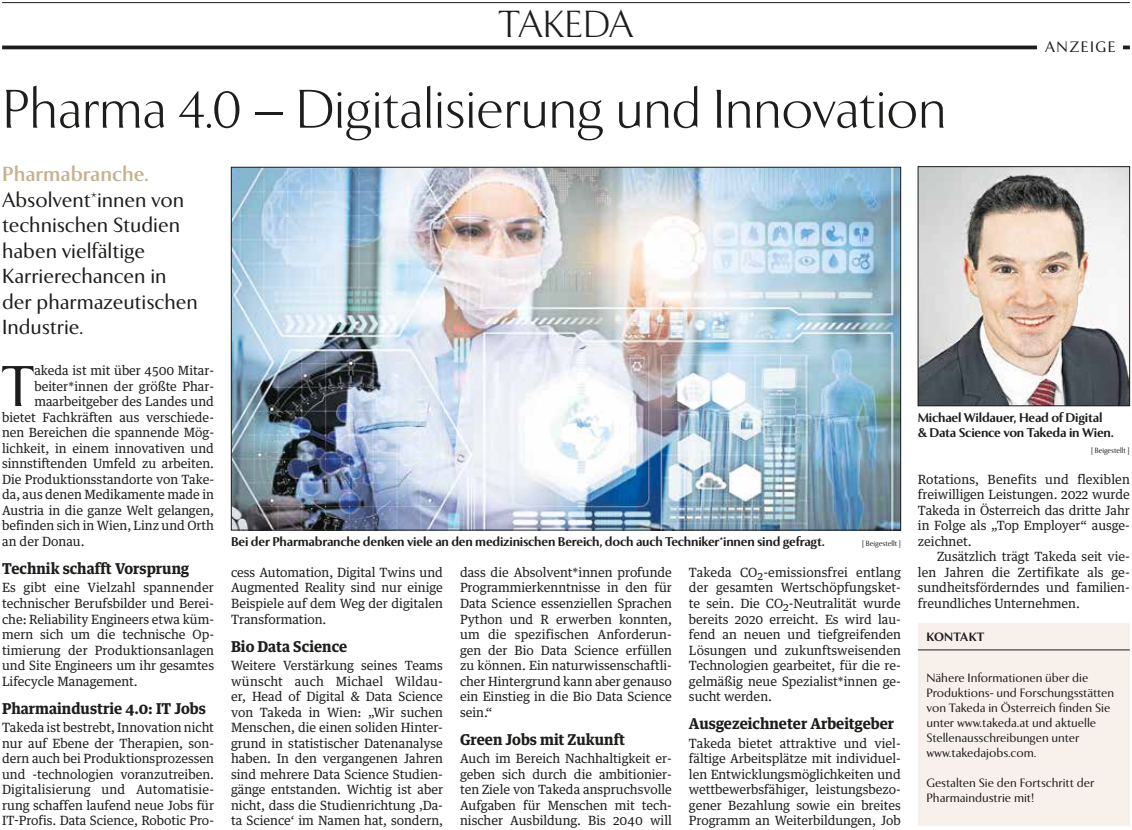
<style>
.page{position:relative;width:1132px;height:830px;background:#fff}
.page>*{position:absolute;margin:0;border:0;box-sizing:border-box;transform-origin:0 0}
.t1{font:57.15px "Exemplar Pro";color:#1d1d1b}
.t2{font:300 54px "Exemplar Pro";letter-spacing:-.02em;color:#1d1d1b}
.t3{font:300 37.5px "Exemplar Pro";color:#1d1d1b}
.t4{font:20.25px/25.5px "Exemplar Pro";color:#1d1d1b}
.t5{font:700 20.25px "Exemplar Pro";color:#c7b18e}
.t6{font:700 15px "Guardian Text Egyp";color:#1d1d1b}
.t7{font:15px "Exemplar Pro";letter-spacing:.1em;color:#1d1d1b}
.t8{font:12.75px/15.5px "Guardian Text Egyp";letter-spacing:-.005em;color:#1d1d1b;text-align:justify}
.t9{font:800 12.6px/15.5px "Exemplar Pro";letter-spacing:-.015em;color:#1d1d1b}
.t10{font:12px/15px "Exemplar Pro";color:#1d1d1b}
.t11{font:800 12px "Exemplar Pro";letter-spacing:.02em;color:#1d1d1b}
.t12{font:7.5px "Exemplar Pro";color:#1d1d1b;scale:.94 1}
</style>
<div class="page">
<hr style="left:2px;top:2px;width:1127px;height:1px;background:#1d1d1b">
<hr style="left:2px;top:46px;width:1127px;height:3px;background:#1d1d1b">
<div style="left:1037px;top:37px;width:85px;height:17px;background:#fff"></div>
<div style="left:917px;top:623px;width:212px;height:202px;background:#f7f0eb"></div>
<hr style="left:917px;top:649px;width:212px;height:1px;background:#1d1d1b">
<img style="left:233px;top:169px;width:665px;height:359px">
<svg style="left:917px;top:166px;width:212px;height:240px;background:#b9b1ac"></svg>
<h3 class="t3" style="left:498px;top:2px;width:137px">TAKEDA</h3>
<h2 class="t2" style="left:2px;top:77px;width:945px">Pharma 4.0 – Digitalisierung und Innovation</h2>
<h3 class="t5" style="left:2px;top:162px;width:148px">Pharmabranche.</h3>
<h3 class="t4" style="left:2px;top:187px;width:197px">Absolvent*innen von technischen Studien haben vielfältige<br>Karrierechancen in der pharmazeutischen<br>Industrie.</h3>
<p class="t7" style="left:1044px;top:37px;width:72px">ANZEIGE</p>
<h1 class="t1" style="left:1px;top:352px;width:35px">T</h1>
<p class="t8" style="left:34px;top:361px;width:181px">akeda ist mit über 4500 Mitar-</p>
<p class="t8" style="left:34px;top:377px;width:181px">beiter*innen der größte Phar-</p>
<p class="t8" style="left:34px;top:392px;width:181px">maarbeitgeber des Landes und</p>
<p class="t8" style="left:2px;top:408px;width:213px">bietet Fachkräften aus verschiede-</p>
<p class="t8" style="left:2px;top:423px;width:213px">nen Bereichen die spannende Mög-</p>
<p class="t8" style="left:2px;top:439px;width:213px">lichkeit, in einem innovativen und</p>
<p class="t8" style="left:2px;top:454px;width:213px">sinnstiftenden Umfeld zu arbeiten.</p>
<p class="t8" style="left:2px;top:470px;width:213px">Die Produktionsstandorte von Take-</p>
<p class="t8" style="left:2px;top:485px;width:213px">da, aus denen Medikamente made in</p>
<p class="t8" style="left:2px;top:501px;width:213px">Austria in die ganze Welt gelangen,</p>
<p class="t8" style="left:2px;top:516px;width:213px">befinden sich in Wien, Linz und Orth</p>
<p class="t8" style="left:2px;top:532px;width:84px">an der Donau.</p>
<p class="t6" style="left:2px;top:555px;width:189px">Technik schafft Vorsprung</p>
<p class="t8" style="left:2px;top:578px;width:213px">Es gibt eine Vielzahl spannender technischer Berufsbilder und Berei&shy;che: Reliability Engineers etwa küm&shy;mern sich um die technische Op&shy;timierung der Produktionsanlagen und Site Engineers um ihr gesamtes Lifecycle Management.</p>
<p class="t6" style="left:2px;top:695px;width:205px">Pharmaindustrie 4.0: IT Jobs</p>
<p class="t8" style="left:2px;top:718px;width:213px">Takeda ist bestrebt, Innovation nicht nur auf Ebene der Therapien, son&shy;dern auch bei Produktionsprozessen und -technologien voranzutreiben.<br>Digitalisierung und Automatisie&shy;rung schaffen laufend neue Jobs für IT-Profis. Data Science, Robotic Pro-</p>
<p class="t9" style="left:231px;top:533px;width:595px">Bei der Pharmabranche denken viele an den medizinischen Bereich, doch auch Techniker*innen sind gefragt.</p>
<p class="t12" style="left:862px;top:538px;width:43px">[ Beigestellt ]</p>
<p class="t8" style="left:231px;top:563px;width:213px">cess Automation, Digital Twins und Augmented Reality sind nur einige Beispiele auf dem Weg der digitalen Transformation.</p>
<p class="t6" style="left:231px;top:633px;width:118px">Bio Data Science</p>
<p class="t8" style="left:231px;top:656px;width:213px">Weitere Verstärkung seines Teams wünscht auch Michael Wildau&shy;er, Head of Digital &amp; Data Science von Takeda in Wien: „Wir suchen Menschen, die einen soliden Hinter&shy;grund in statistischer Datenanalyse haben. In den vergangenen Jahren sind mehrere Data Science Studien&shy;gänge entstanden. Wichtig ist aber nicht, dass die Studienrichtung ‚Da&shy;ta Science‘ im Namen hat, sondern,</p>
<p class="t8" style="left:460px;top:563px;width:213px">dass die Absolvent*innen profunde Programmierkenntnisse in den für Data Science essenziellen Sprachen Python und R erwerben konnten, um die spezifischen Anforderun&shy;gen der Bio Data Science erfüllen zu können. Ein naturwissenschaftli&shy;cher Hintergrund kann aber genauso ein Einstieg in die Bio Data Science sein.“</p>
<p class="t6" style="left:460px;top:726px;width:167px">Green Jobs mit Zukunft</p>
<p class="t8" style="left:460px;top:749px;width:213px">Auch im Bereich Nachhaltigkeit er&shy;geben sich durch die ambitionier&shy;ten Ziele von Takeda anspruchsvolle Aufgaben für Menschen mit tech&shy;nischer Ausbildung. Bis 2040 will</p>
<p class="t8" style="left:688px;top:563px;width:213px">Takeda CO<sub>2</sub>-emissionsfrei entlang der gesamten Wertschöpfungsket&shy;te sein. Die CO<sub>2</sub>-Neutralität wurde bereits 2020 erreicht. Es wird lau&shy;fend an neuen und tiefgreifenden Lösungen und zukunftsweisenden Technologien gearbeitet, für die re&shy;gelmäßig neue Spezialist*innen ge&shy;sucht werden.</p>
<p class="t6" style="left:688px;top:711px;width:207px">Ausgezeichneter Arbeitgeber</p>
<p class="t8" style="left:688px;top:733px;width:213px">Takeda bietet attraktive und viel&shy;fältige Arbeitsplätze mit individuel&shy;len Entwicklungsmöglichkeiten und wettbewerbsfähiger, leistungsbezo&shy;gener Bezahlung sowie ein breites Programm an Weiterbildungen, Job</p>
<p class="t9" style="left:917px;top:409px;width:198px">Michael Wildauer, Head of Digital &amp; Data Science von Takeda in Wien.</p>
<p class="t12" style="left:1090px;top:445px;width:43px">[ Beigestellt ]</p>
<p class="t8" style="left:917px;top:470px;width:213px">Rotations, Benefits und flexiblen freiwilligen Leistungen. 2022 wurde Takeda in Österreich das dritte Jahr in Folge als „Top Employer“ ausge&shy;zeichnet.</p>
<p class="t8" style="left:917px;top:547px;width:213px;text-indent:19px">Zusätzlich trägt Takeda seit vie&shy;len Jahren die Zertifikate als ge&shy;sundheitsförderndes und familien&shy;freundliches Unternehmen.</p>
<p class="t11" style="left:926px;top:629px;width:59px">KONTAKT</p>
<p class="t10" style="left:926px;top:670px;width:189px">Nähere Informationen über die<br>Produktions- und Forschungsstätten von Takeda in Österreich finden Sie unter www.takeda.at und aktuelle<br>Stellenausschreibungen unter www.takedajobs.com.</p>
<p class="t10" style="left:926px;top:775px;width:169px">Gestalten Sie den Fortschritt der<br>Pharmaindustrie mit!</p>
</div>
